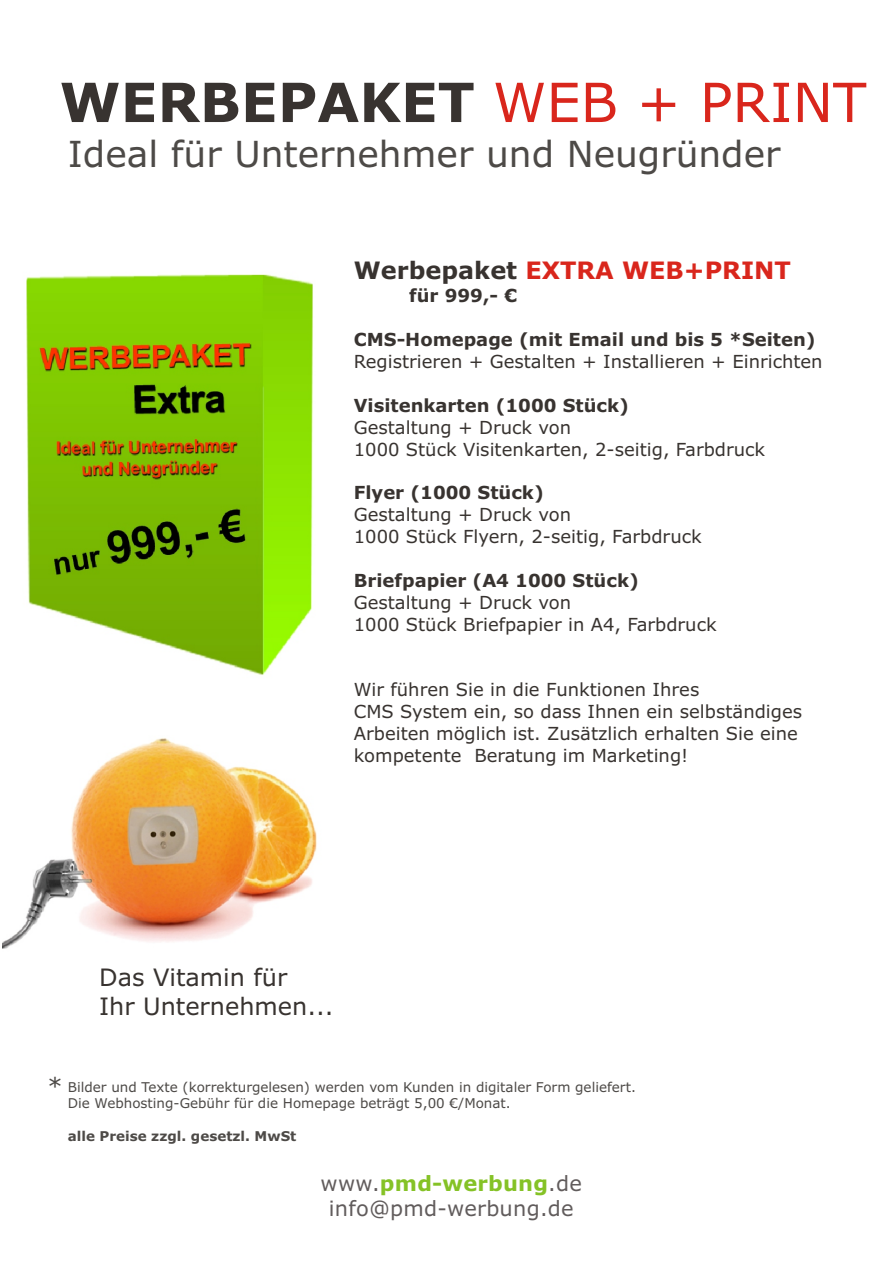
<style>
.page{position:relative;width:894px;height:1263px;background:#fff}
.page>*{position:absolute;margin:0;border:0;box-sizing:border-box;transform-origin:0 0}
.t1{font:700 54px "Verdana";color:#383330}
.t2{font:36px "Verdana";color:#4d4a47}
.t3{font:24px/29.1px "Verdana";color:#383330}
.t4{font:700 24px "Verdana";color:#d9261c}
.t5{font:24px "Verdana";color:#4d4a47}
.t6{font:21px/25.5px "Verdana";letter-spacing:.01em;color:#615c5c;text-align:center}
.t7{font:18px/21.9px "Verdana";color:#383330}
.t8{font:700 18px "Verdana";color:#383330}
.t9{font:13.5px/16.4px "Verdana";color:#4d4a47}
.t10{font:700 13.5px "Verdana";color:#4d4a47}
.s1{font-weight:400;color:#d9261c}
.s2{color:#383330}
.s3{font-weight:700;color:#85c226}
</style>
<div class="page">
<img style="left:26px;top:274px;width:287px;height:401px">
<img style="left:3px;top:738px;width:314px;height:211px">
<h1 class="t1" style="left:60px;top:81px;width:808px">WERBEPAKET <span class="s1">WEB + PRINT</span></h1>
<h2 class="t2" style="left:68px;top:140px;width:714px">Ideal für Unternehmer und Neugründer</h2>
<h3 class="t4" style="left:354px;top:261px;width:439px"><span class="s2">Werbepaket</span> EXTRA WEB+PRINT</h3>
<p class="t8" style="left:409px;top:289px;width:109px">für 999,- €</p>
<p class="t8" style="left:354px;top:332px;width:463px">CMS-Homepage (mit Email und bis 5 *Seiten)</p>
<p class="t7" style="left:354px;top:352px;width:470px">Registrieren + Gestalten + Installieren + Einrichten</p>
<p class="t8" style="left:354px;top:398px;width:277px">Visitenkarten (1000 Stück)</p>
<p class="t7" style="left:354px;top:418px;width:413px">Gestaltung + Druck von<br>1000 Stück Visitenkarten, 2-seitig, Farbdruck</p>
<p class="t8" style="left:354px;top:486px;width:192px">Flyer (1000 Stück)</p>
<p class="t7" style="left:354px;top:505px;width:349px">Gestaltung + Druck von<br>1000 Stück Flyern, 2-seitig, Farbdruck</p>
<p class="t8" style="left:354px;top:573px;width:287px">Briefpapier (A4 1000 Stück)</p>
<p class="t7" style="left:354px;top:593px;width:364px">Gestaltung + Druck von<br>1000 Stück Briefpapier in A4, Farbdruck</p>
<p class="t7" style="left:354px;top:680px;width:450px">Wir führen Sie in die Funktionen Ihres<br>CMS System ein, so dass Ihnen ein selbständiges Arbeiten möglich ist. Zusätzlich erhalten Sie eine kompetente Beratung im Marketing!</p>
<h3 class="t3" style="left:99px;top:965px;width:236px">Das Vitamin für<br>Ihr Unternehmen...</h3>
<h3 class="t5" style="left:47px;top:1077px;width:17px">*</h3>
<p class="t9" style="left:68px;top:1080px;width:570px">Bilder und Texte (korrekturgelesen) werden vom Kunden in digitaler Form geliefert.<br>Die Webhosting-Gebühr für die Homepage beträgt 5,00 €/Monat.</p>
<p class="t10" style="left:68px;top:1131px;width:230px">alle Preise zzgl. gesetzl. MwSt</p>
<p class="t6" style="left:321px;top:1172px;width:263px">www.<span class="s3">pmd-werbung</span>.de info@pmd-werbung.de</p>
</div>
